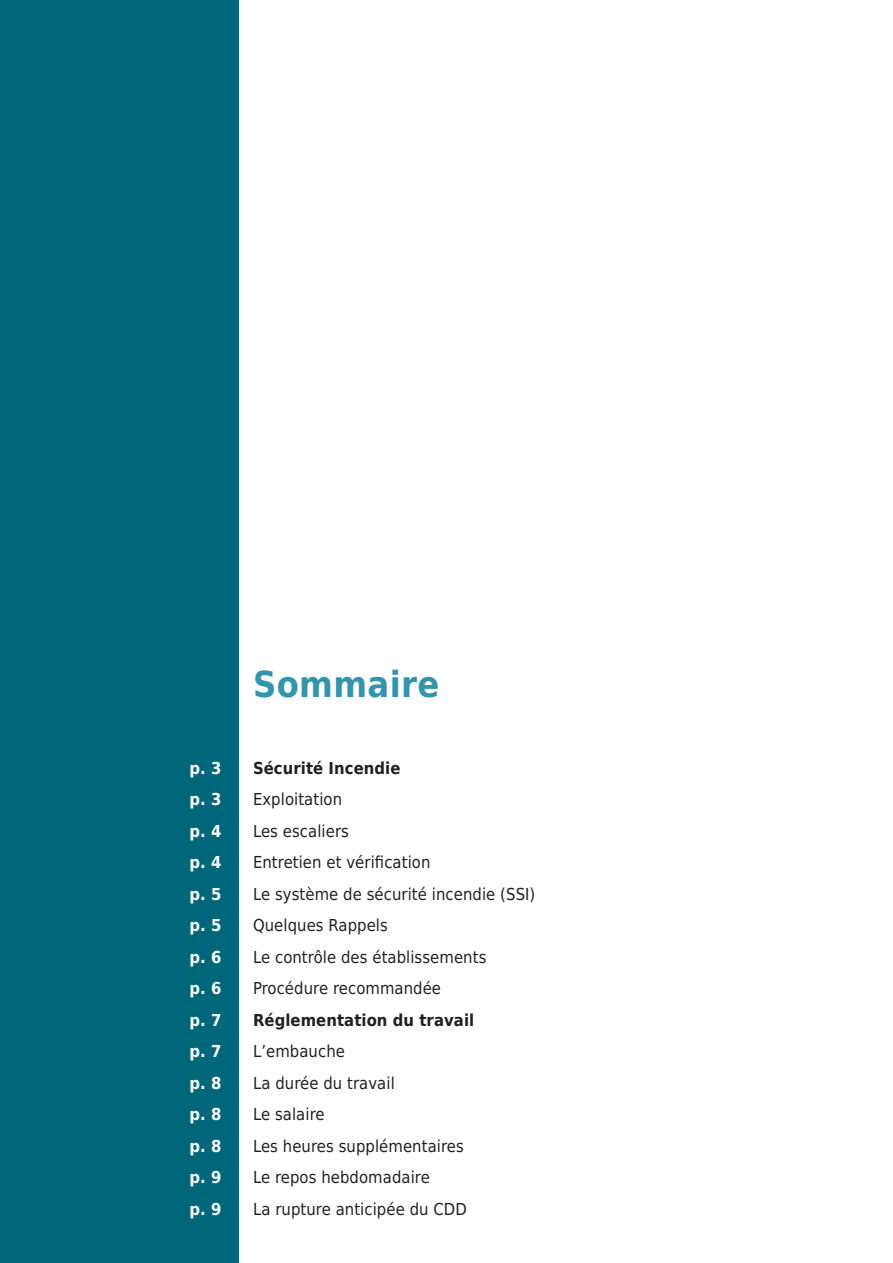
<style>
.page{position:relative;width:893px;height:1263px;background:#fff}
.page>*{position:absolute;margin:0;border:0;box-sizing:border-box;transform-origin:0 0}
.t1{font:700 36px "DejaVu Sans Condensed";letter-spacing:.01em;color:#3494ac}
.Texte_nomal{font:16.5px "DejaVu Sans Condensed";letter-spacing:.005em;color:#231f20}
.Texte_nomal-2{font:700 16.5px "DejaVu Sans Condensed";color:#fff}
.Texte_nomal-3{font:700 16.5px "DejaVu Sans Condensed";letter-spacing:.005em;color:#231f20}
</style>
<div class="page">
<div style="left:0;top:0;width:238px;height:1263px;background:#00677b"></div>
<p class="Texte_nomal-2" style="left:190px;top:754px;width:34px">p. 3</p>
<p class="Texte_nomal-2" style="left:190px;top:786px;width:34px">p. 3</p>
<p class="Texte_nomal-2" style="left:190px;top:817px;width:34px">p. 4</p>
<p class="Texte_nomal-2" style="left:190px;top:849px;width:34px">p. 4</p>
<p class="Texte_nomal-2" style="left:190px;top:880px;width:34px">p. 5</p>
<p class="Texte_nomal-2" style="left:190px;top:912px;width:34px">p. 5</p>
<p class="Texte_nomal-2" style="left:190px;top:943px;width:34px">p. 6</p>
<p class="Texte_nomal-2" style="left:190px;top:975px;width:34px">p. 6</p>
<p class="Texte_nomal-2" style="left:190px;top:1006px;width:34px">p. 7</p>
<p class="Texte_nomal-2" style="left:190px;top:1038px;width:34px">p. 7</p>
<p class="Texte_nomal-2" style="left:190px;top:1069px;width:34px">p. 8</p>
<p class="Texte_nomal-2" style="left:190px;top:1101px;width:34px">p. 8</p>
<p class="Texte_nomal-2" style="left:190px;top:1132px;width:34px">p. 8</p>
<p class="Texte_nomal-2" style="left:190px;top:1164px;width:34px">p. 9</p>
<p class="Texte_nomal-2" style="left:190px;top:1195px;width:34px">p. 9</p>
<p class="t1" style="left:253px;top:655px;width:188px">Sommaire</p>
<p class="Texte_nomal-3" style="left:253px;top:754px;width:149px">Sécurité Incendie</p>
<p class="Texte_nomal" style="left:253px;top:786px;width:91px">Exploitation</p>
<p class="Texte_nomal" style="left:253px;top:817px;width:97px">Les escaliers</p>
<p class="Texte_nomal" style="left:253px;top:849px;width:179px">Entretien et vérification</p>
<p class="Texte_nomal" style="left:253px;top:880px;width:284px">Le système de sécurité incendie (SSI)</p>
<p class="Texte_nomal" style="left:253px;top:912px;width:136px">Quelques Rappels</p>
<p class="Texte_nomal" style="left:253px;top:943px;width:235px">Le contrôle des établissements</p>
<p class="Texte_nomal" style="left:253px;top:975px;width:190px">Procédure recommandée</p>
<p class="Texte_nomal-3" style="left:253px;top:1006px;width:223px">Réglementation du travail</p>
<p class="Texte_nomal" style="left:253px;top:1038px;width:93px">L’embauche</p>
<p class="Texte_nomal" style="left:253px;top:1069px;width:143px">La durée du travail</p>
<p class="Texte_nomal" style="left:253px;top:1101px;width:73px">Le salaire</p>
<p class="Texte_nomal" style="left:253px;top:1132px;width:212px">Les heures supplémentaires</p>
<p class="Texte_nomal" style="left:253px;top:1164px;width:178px">Le repos hebdomadaire</p>
<p class="Texte_nomal" style="left:253px;top:1195px;width:215px">La rupture anticipée du CDD</p>
</div>
